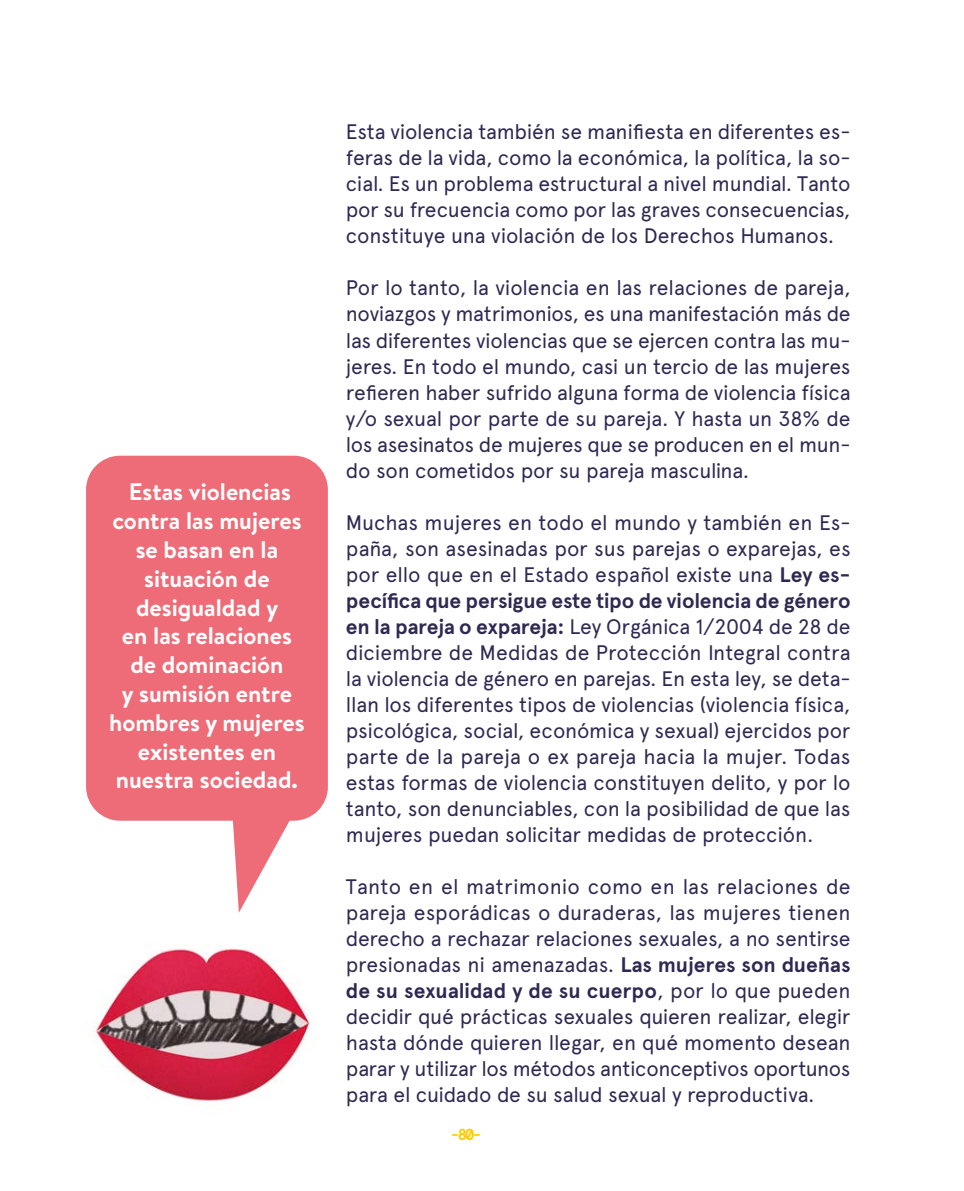
<style>
.page{position:relative;width:964px;height:1191px;background:#fff}
.page>*{position:absolute;margin:0;border:0;box-sizing:border-box;transform-origin:0 0}
.t1{font:700 24px/28.8px "Brandon Text";color:#fff;text-align:center}
.t2{font:21px/26px "Apercu";letter-spacing:-.015em;color:#2f2852;text-align:justify}
.t3{font:700 16px "Apercu Mono";color:#fc0}
.s1{font-weight:700}
</style>
<div class="page">
<div style="left:86px;top:456px;width:242px;height:364px;background:#ed6c77;border-radius:34px"></div>
<svg style="left:232px;top:812px;width:84px;height:100px"></svg>
<img style="left:95px;top:944px;width:218px;height:158px">
<p class="t1" style="left:109px;top:477px;width:197px">Estas violencias contra las mujeres se basan en la situación de desigualdad y<br>en las relaciones de dominación<br>y sumisión entre hombres y mujeres existentes en nuestra sociedad.</p>
<p class="t2" style="left:346px;top:119px;width:506px">Esta violencia también se manifiesta en diferentes es&shy;feras de la vida, como la económica, la política, la so&shy;cial. Es un problema estructural a nivel mundial. Tanto por su frecuencia como por las graves consecuencias, constituye una violación de los Derechos Humanos.</p>
<p class="t2" style="left:346px;top:275px;width:506px">Por lo tanto, la violencia en las relaciones de pareja, noviazgos y matrimonios, es una manifestación más de las diferentes violencias que se ejercen contra las mu&shy;jeres. En todo el mundo, casi un tercio de las mujeres refieren haber sufrido alguna forma de violencia física y/o sexual por parte de su pareja. Y hasta un 38% de los asesinatos de mujeres que se producen en el mun&shy;do son cometidos por su pareja masculina.</p>
<p class="t2" style="left:346px;top:509px;width:506px">Muchas mujeres en todo el mundo y también en Es&shy;paña, son asesinadas por sus parejas o exparejas, es por ello que en el Estado español existe una <span class="s1">Ley es&shy;pecífica que persigue este tipo de violencia de género en la pareja o expareja:</span> Ley Orgánica 1/2004 de 28 de diciembre de Medidas de Protección Integral contra la violencia de género en parejas. En esta ley, se deta&shy;llan los diferentes tipos de violencias (violencia física, psicológica, social, económica y sexual) ejercidos por parte de la pareja o ex pareja hacia la mujer. Todas estas formas de violencia constituyen delito, y por lo tanto, son denunciables, con la posibilidad de que las mujeres puedan solicitar medidas de protección.</p>
<p class="t2" style="left:346px;top:873px;width:506px">Tanto en el matrimonio como en las relaciones de pareja esporádicas o duraderas, las mujeres tienen derecho a rechazar relaciones sexuales, a no sentirse presionadas ni amenazadas. <span class="s1">Las mujeres son dueñas de su sexualidad y de su cuerpo</span>, por lo que pueden decidir qué prácticas sexuales quieren realizar, elegir hasta dónde quieren llegar, en qué momento desean parar y utilizar los métodos anticonceptivos oportunos para el cuidado de su salud sexual y reproductiva.</p>
<p class="t3" style="left:450px;top:1122px;width:33px">-80-</p>
</div>
